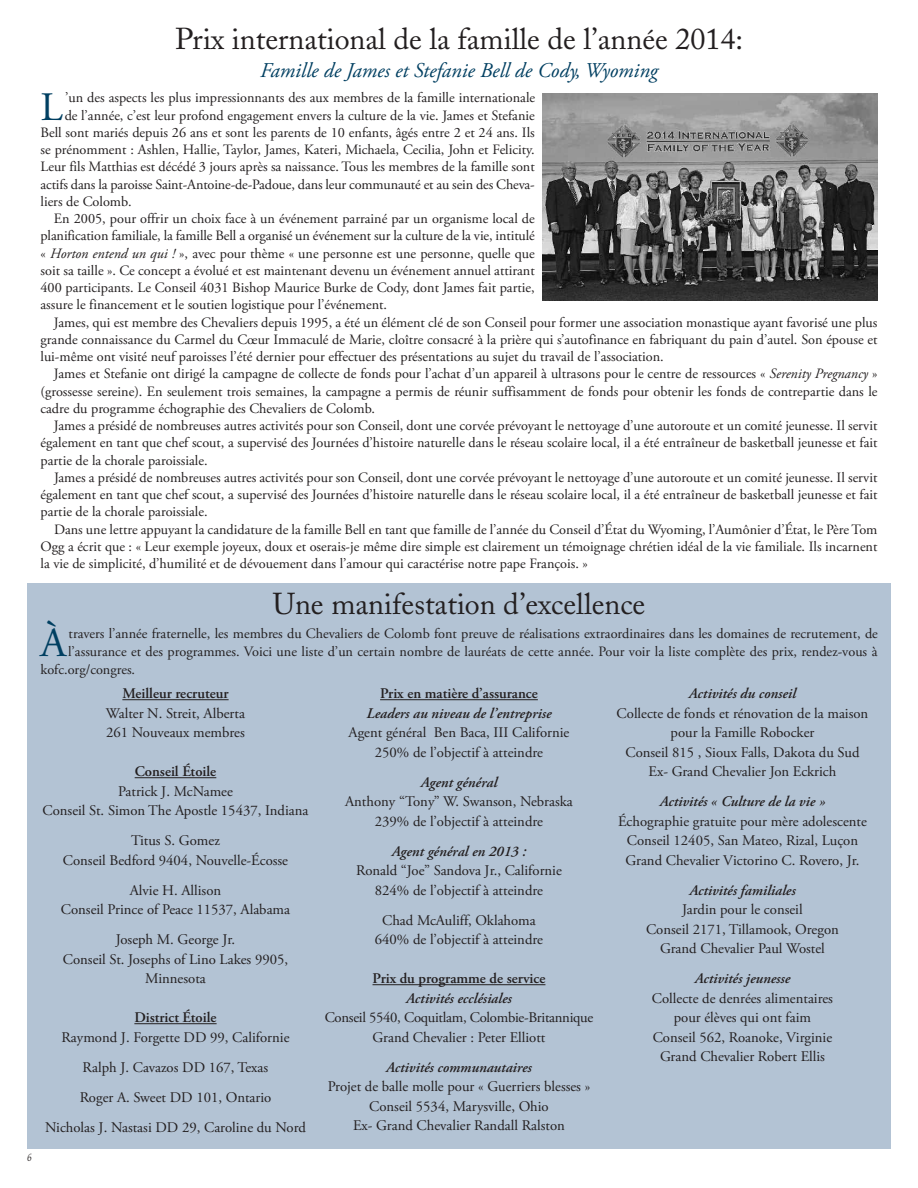
<style>
.page{position:relative;width:918px;height:1188px;background:#fff}
.page>*{position:absolute;margin:0;border:0;box-sizing:border-box;transform-origin:0 0}
.t1{font:41.4px "Adobe Garamond Pro";color:#003f61}
.t2{font:40.35px "Adobe Garamond Pro";color:#003f61}
.t3{font:30px "Adobe Caslon";color:#231f20}
.t4{font:italic 21px "Adobe Garamond Pro";color:#003f61}
.t5{font:14.7px/19.5px "Adobe Garamond Pro";color:#231f20;text-align:center}
.t6{font:italic 600 14.7px "Adobe Garamond Pro";color:#231f20}
.t7{font:600 14.7px "Adobe Garamond Pro";color:#231f20}
.t8{font:14.7px/19.5px "Adobe Garamond Pro";letter-spacing:-.02em;color:#231f20;text-align:center}
.t9{font:14.25px "Adobe Garamond Pro";color:#231f20}
.t10{font:italic 10.5px "Palatino";color:#231f20;scale:.9 1}
.s1{font-style:italic}
</style>
<div class="page">
<div style="left:27px;top:583px;width:864px;height:566px;background:#b3c3d4"></div>
<img style="left:542px;top:93px;width:335px;height:207px">
<hr style="left:122px;top:699px;width:107px;height:1px;background:#231f20">
<hr style="left:135px;top:777px;width:81px;height:1px;background:#231f20">
<hr style="left:134px;top:1023px;width:83px;height:1px;background:#231f20">
<hr style="left:380px;top:699px;width:158px;height:1px;background:#231f20">
<hr style="left:373px;top:984px;width:172px;height:1px;background:#231f20">
<h3 class="t3" style="left:175px;top:28px;width:569px">Prix international de la famille de l’année 2014:</h3>
<h3 class="t4" style="left:260px;top:63px;width:399px">Famille de James et Stefanie Bell de Cody, Wyoming</h3>
<h2 class="t2" style="left:40px;top:91px;width:24px">L</h2>
<p class="t9" style="left:65px;top:92px;width:472px">’un des aspects les plus impressionnants des aux membres de la famille internationale</p>
<p class="t9" style="left:65px;top:110px;width:472px">de l’année, c’est leur profond engagement envers la culture de la vie. James et Stefanie</p>
<p class="t9" style="left:41px;top:127px;width:496px">Bell sont mariés depuis 26 ans et sont les parents de 10 enfants, âgés entre 2 et 24 ans. Ils</p>
<p class="t9" style="left:41px;top:144px;width:496px">se prénomment : Ashlen, Hallie, Taylor, James, Kateri, Michaela, Cecilia, John et Felicity.</p>
<p class="t9" style="left:40px;top:161px;width:496px">Leur fils Matthias est décédé 3 jours après sa naissance. Tous les membres de la famille sont</p>
<p class="t9" style="left:40px;top:179px;width:496px">actifs dans la paroisse Saint-Antoine-de-Padoue, dans leur communauté et au sein des Cheva-</p>
<p class="t9" style="left:40px;top:196px;width:93px">liers de Colomb.</p>
<p class="t9" style="left:54px;top:213px;width:482px">En 2005, pour offrir un choix face à un événement parrainé par un organisme local de</p>
<p class="t9" style="left:40px;top:230px;width:496px">planification familiale, la famille Bell a organisé un événement sur la culture de la vie, intitulé</p>
<p class="t9" style="left:40px;top:248px;width:496px">« <span class="s1">Horton entend un qui !</span> », avec pour thème « une personne est une personne, quelle que</p>
<p class="t9" style="left:40px;top:265px;width:496px">soit sa taille ». Ce concept a évolué et est maintenant devenu un événement annuel attirant</p>
<p class="t9" style="left:41px;top:282px;width:496px">400 participants. Le Conseil 4031 Bishop Maurice Burke de Cody, dont James fait partie,</p>
<p class="t9" style="left:40px;top:299px;width:348px">assure le financement et le soutien logistique pour l’événement.</p>
<p class="t9" style="left:54px;top:317px;width:825px">James, qui est membre des Chevaliers depuis 1995, a été un élément clé de son Conseil pour former une association monastique ayant favorisé une plus</p>
<p class="t9" style="left:41px;top:334px;width:838px">grande connaissance du Carmel du Cœur Immaculé de Marie, cloître consacré à la prière qui s’autofinance en fabriquant du pain d’autel. Son épouse et</p>
<p class="t9" style="left:40px;top:351px;width:625px">lui-même ont visité neuf paroisses l’été dernier pour effectuer des présentations au sujet du travail de l’association.</p>
<p class="t9" style="left:54px;top:368px;width:825px">James et Stefanie ont dirigé la campagne de collecte de fonds pour l’achat d’un appareil à ultrasons pour le centre de ressources « <span class="s1">Serenity Pregnancy</span> »</p>
<p class="t9" style="left:40px;top:386px;width:838px">(grossesse sereine). En seulement trois semaines, la campagne a permis de réunir suffisamment de fonds pour obtenir les fonds de contrepartie dans le</p>
<p class="t9" style="left:40px;top:403px;width:336px">cadre du programme échographie des Chevaliers de Colomb.</p>
<p class="t9" style="left:54px;top:420px;width:825px">James a présidé de nombreuses autres activités pour son Conseil, dont une corvée prévoyant le nettoyage d’une autoroute et un comité jeunesse. Il servit</p>
<p class="t9" style="left:41px;top:437px;width:839px">également en tant que chef scout, a supervisé des Journées d’histoire naturelle dans le réseau scolaire local, il a été entraîneur de basketball jeunesse et fait</p>
<p class="t9" style="left:41px;top:455px;width:169px">partie de la chorale paroissiale.</p>
<p class="t9" style="left:54px;top:472px;width:825px">James a présidé de nombreuses autres activités pour son Conseil, dont une corvée prévoyant le nettoyage d’une autoroute et un comité jeunesse. Il servit</p>
<p class="t9" style="left:41px;top:489px;width:839px">également en tant que chef scout, a supervisé des Journées d’histoire naturelle dans le réseau scolaire local, il a été entraîneur de basketball jeunesse et fait</p>
<p class="t9" style="left:41px;top:506px;width:169px">partie de la chorale paroissiale.</p>
<p class="t9" style="left:54px;top:524px;width:825px">Dans une lettre appuyant la candidature de la famille Bell en tant que famille de l’année du Conseil d’État du Wyoming, l’Aumônier d’État, le Père Tom</p>
<p class="t9" style="left:41px;top:541px;width:839px">Ogg a écrit que : « Leur exemple joyeux, doux et oserais-je même dire simple est clairement un témoignage chrétien idéal de la vie familiale. Ils incarnent</p>
<p class="t9" style="left:41px;top:558px;width:549px">la vie de simplicité, d’humilité et de dévouement dans l’amour qui caractérise notre pape François. »</p>
<h3 class="t3" style="left:273px;top:593px;width:374px">Une manifestation d’excellence</h3>
<h1 class="t1" style="left:40px;top:626px;width:27px">À</h1>
<p class="t9" style="left:69px;top:628px;width:811px">travers l’année fraternelle, les membres du Chevaliers de Colomb font preuve de réalisations extraordinaires dans les domaines de recrutement, de</p>
<p class="t9" style="left:68px;top:646px;width:811px">l’assurance et des programmes. Voici une liste d’un certain nombre de lauréats de cette année. Pour voir la liste complète des prix, rendez-vous à</p>
<p class="t9" style="left:40px;top:664px;width:96px">kofc.org/congres.</p>
<p class="t10" style="left:27px;top:1151px;width:7px">6</p>
<p class="t7" style="left:122px;top:688px;width:108px">Meilleur recruteur</p>
<p class="t5" style="left:106px;top:705px;width:141px;text-align:left">Walter N. Streit, Alberta<br>261 Nouveaux membres</p>
<p class="t7" style="left:135px;top:766px;width:83px">Conseil Étoile</p>
<p class="t5" style="left:43px;top:783px;width:267px">Patrick J. McNamee<br>Conseil St. Simon The Apostle 15437, Indiana</p>
<p class="t5" style="left:63px;top:832px;width:227px">Titus S. Gomez<br>Conseil Bedford 9404, Nouvelle-Écosse</p>
<p class="t5" style="left:61px;top:882px;width:231px">Alvie H. Allison<br>Conseil Prince of Peace 11537, Alabama</p>
<p class="t5" style="left:63px;top:931px;width:227px">Joseph M. George Jr.<br>Conseil St. Josephs of Lino Lakes 9905,<br>Minnesota</p>
<p class="t7" style="left:134px;top:1012px;width:84px">District Étoile</p>
<p class="t5" style="left:45px;top:1023px;width:262px;line-height:30px">Raymond J. Forgette DD 99, Californie Ralph J. Cavazos DD 167, Texas<br>Roger A. Sweet DD 101, Ontario<br>Nicholas J. Nastasi DD 29, Caroline du Nord</p>
<p class="t7" style="left:380px;top:688px;width:159px">Prix en matière d’assurance</p>
<p class="t6" style="left:366px;top:707px;width:187px">Leaders au niveau de l’entreprise</p>
<p class="t5" style="left:349px;top:724px;width:222px">Agent général Ben Baca, III Californie<br>250% de l’objectif à atteindre</p>
<p class="t6" style="left:421px;top:776px;width:78px">Agent général</p>
<p class="t5" style="left:345px;top:793px;width:229px">Anthony “Tony” W. Swanson, Nebraska<br>239% de l’objectif à atteindre</p>
<p class="t6" style="left:392px;top:845px;width:136px">Agent général en 2013 :</p>
<p class="t5" style="left:356px;top:862px;width:207px">Ronald “Joe” Sandova Jr., Californie<br>824% de l’objectif à atteindre</p>
<p class="t5" style="left:375px;top:912px;width:170px">Chad McAuliff, Oklahoma<br>640% de l’objectif à atteindre</p>
<p class="t7" style="left:373px;top:973px;width:174px">Prix du programme de service</p>
<p class="t6" style="left:406px;top:992px;width:107px">Activités ecclésiales</p>
<p class="t8" style="left:325px;top:1009px;width:270px">Conseil 5540, Coquitlam, Colombie-Britannique<br>Grand Chevalier : Peter Elliott</p>
<p class="t6" style="left:386px;top:1061px;width:147px">Activités communautaires</p>
<p class="t5" style="left:328px;top:1078px;width:264px">Projet de balle molle pour « Guerriers blesses »<br>Conseil 5534, Marysville, Ohio<br>Ex- Grand Chevalier Randall Ralston</p>
<p class="t6" style="left:689px;top:688px;width:109px">Activités du conseil</p>
<p class="t5" style="left:617px;top:705px;width:253px">Collecte de fonds et rénovation de la maison pour la Famille Robocker<br>Conseil 815 , Sioux Falls, Dakota du Sud Ex- Grand Chevalier Jon Eckrich</p>
<p class="t6" style="left:660px;top:796px;width:167px">Activités « Culture de la vie »</p>
<p class="t5" style="left:618px;top:813px;width:250px">Échographie gratuite pour mère adolescente<br>Conseil 12405, San Mateo, Rizal, Luçon<br>Grand Chevalier Victorino C. Rovero, Jr.</p>
<p class="t6" style="left:689px;top:884px;width:108px">Activités familiales</p>
<p class="t5" style="left:646px;top:901px;width:194px">Jardin pour le conseil<br>Conseil 2171, Tillamook, Oregon<br>Grand Chevalier Paul Wostel</p>
<p class="t6" style="left:695px;top:973px;width:97px">Activités jeunesse</p>
<p class="t5" style="left:652px;top:990px;width:183px">Collecte de denrées alimentaires pour élèves qui ont faim<br>Conseil 562, Roanoke, Virginie<br>Grand Chevalier Robert Ellis</p>
</div>
